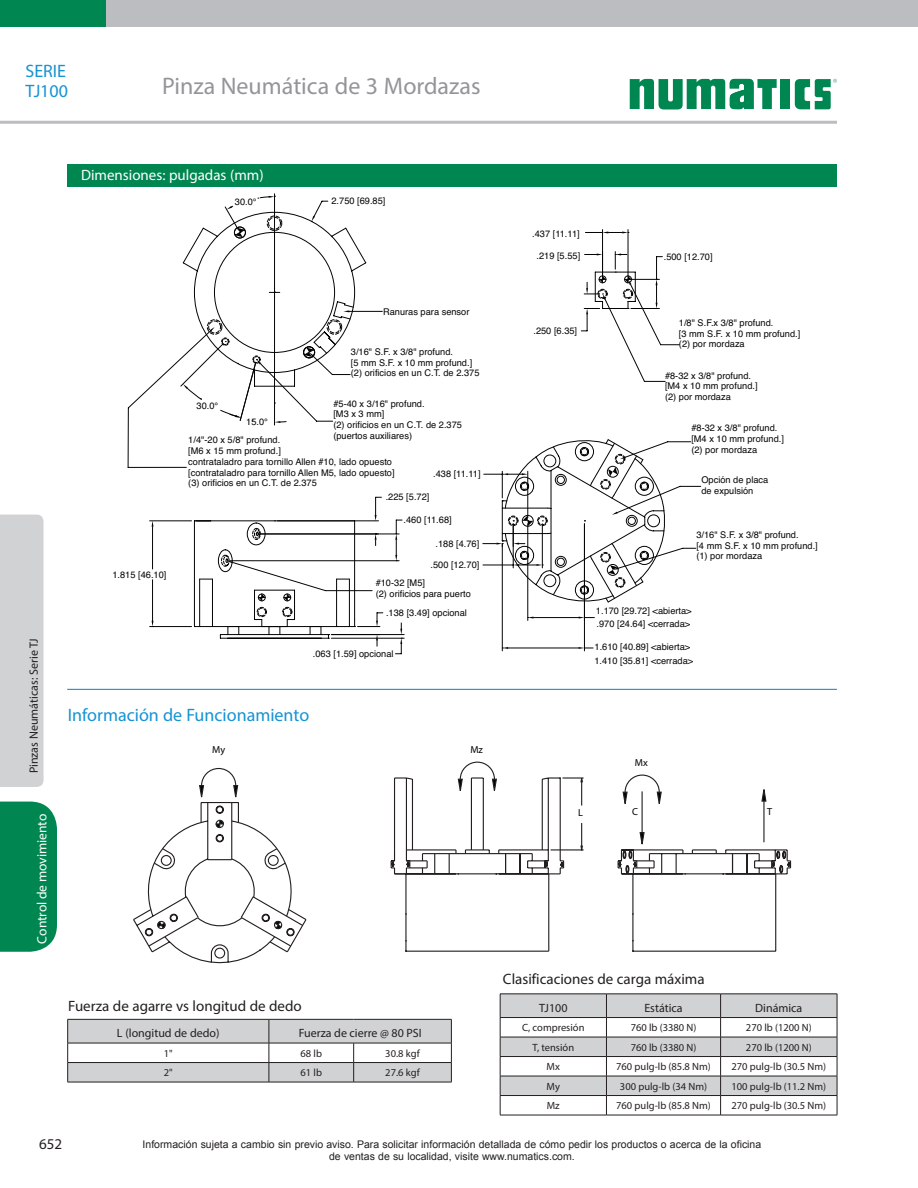
<style>
.page{position:relative;width:918px;height:1188px;background:#fff}
.page>*{position:absolute;margin:0;border:0;box-sizing:border-box;transform-origin:0 0}
.t1{font:24px "Myriad Pro";color:#939598}
.Page_Header1{font:18px "Myriad Pro";color:#1693d3}
.t2{font:15px "Myriad Pro";color:#231f20}
.Dimensions_head{font:15px "Myriad Pro";color:#fff}
.t3{font:13.5px "Myriad Pro";color:#fff}
.Table_center_Headers{font:12px "Myriad Pro";color:#231f20}
.t4{font:10.5px "Myriad Pro";color:#231f20}
.t5{font:10.5px/12.6px "Arial";color:#231f20;text-align:center}
.t6{font:10.2px "Myriad";color:#020404}
.t7{font:9.3px/10.8px "Helvetica";color:#040503}
</style>
<div class="page">
<div style="left:780px;top:79px;width:10px;height:30px;background:#008751"></div>
<svg style="left:795px;top:79px;width:42px;height:30px"></svg>
<svg style="left:630px;top:79px;width:147px;height:31px"></svg>
<hr style="left:0;top:121px;width:837px;height:3px;background:#bcbdc0">
<div style="left:0;top:0;width:107px;height:27px;background:#008751"></div>
<div style="left:106px;top:0;width:812px;height:27px;background:#bcbdc0"></div>
<div style="left:0;top:802px;width:57px;height:150px;background:#008751"></div>
<div style="left:0;top:515px;width:44px;height:272px;background:#d1d2d4"></div>
<svg style="left:133px;top:767px;width:174px;height:197px"></svg>
<svg style="left:390px;top:761px;width:402px;height:191px"></svg>
<svg style="left:183px;top:546px;width:412px;height:93px"></svg>
<hr style="left:528px;top:524px;width:1px;height:96px;background:#040503">
<hr style="left:534px;top:617px;width:45px;height:1px;background:#040503">
<svg style="left:579px;top:617px;width:15px;height:2px"></svg>
<svg style="left:528px;top:617px;width:6px;height:2px"></svg>
<hr style="left:584px;top:524px;width:1px;height:127px;background:#040503">
<hr style="left:502px;top:544px;width:1px;height:107px;background:#040503">
<hr style="left:508px;top:648px;width:71px;height:1px;background:#040503">
<svg style="left:579px;top:647px;width:14px;height:2px"></svg>
<svg style="left:502px;top:647px;width:6px;height:2px"></svg>
<svg style="left:483px;top:441px;width:218px;height:162px"></svg>
<svg style="left:274px;top:194px;width:417px;height:263px"></svg>
<svg style="left:128px;top:358px;width:67px;height:188px"></svg>
<svg style="left:355px;top:613px;width:28px;height:14px"></svg>
<svg style="left:376px;top:635px;width:2px;height:11px"></svg>
<hr style="left:331px;top:634px;width:73px;height:1px;background:#040503">
<hr style="left:331px;top:638px;width:73px;height:1px;background:#040503">
<svg style="left:395px;top:623px;width:7px;height:31px"></svg>
<svg style="left:221px;top:555px;width:11px;height:12px"></svg>
<svg style="left:232px;top:382px;width:396px;height:209px"></svg>
<svg style="left:350px;top:201px;width:315px;height:181px"></svg>
<hr style="left:150px;top:521px;width:42px;height:1px;background:#040503">
<hr style="left:150px;top:626px;width:42px;height:1px;background:#040503">
<hr style="left:152px;top:527px;width:1px;height:42px;background:#040503">
<hr style="left:152px;top:580px;width:1px;height:41px;background:#040503">
<svg style="left:152px;top:521px;width:2px;height:6px"></svg>
<svg style="left:181px;top:196px;width:169px;height:326px"></svg>
<svg style="left:581px;top:252px;width:99px;height:93px"></svg>
<div style="left:68px;top:164px;width:769px;height:22px;background:#008751"></div>
<hr style="left:67px;top:689px;width:770px;height:1px;background:#1693d3">
<hr style="left:68px;top:1082px;width:201px;height:1px;background:#231f20">
<hr style="left:269px;top:1082px;width:85px;height:1px;background:#231f20">
<svg style="left:67px;top:1019px;width:385px;height:63px"></svg>
<hr style="left:354px;top:1062px;width:98px;height:1px;background:#231f20">
<hr style="left:354px;top:1082px;width:98px;height:1px;background:#231f20">
<hr style="left:500px;top:1115px;width:106px;height:1px;background:#231f20">
<hr style="left:606px;top:1115px;width:115px;height:1px;background:#231f20">
<svg style="left:500px;top:994px;width:338px;height:121px"></svg>
<hr style="left:721px;top:1095px;width:116px;height:1px;background:#231f20">
<hr style="left:721px;top:1115px;width:116px;height:1px;background:#231f20">
<p class="Page_Header1" style="left:26px;top:60px;width:42px">SERIE</p>
<p class="Page_Header1" style="left:26px;top:80px;width:44px">TJ100</p>
<p class="t1" style="left:162px;top:71px;width:320px">Pinza Neumática de 3 Mordazas</p>
<p class="Table_center_Headers" style="left:27px;top:773px;width:137px;rotate:-90deg">Pinzas Neumáticas: Serie TJ</p>
<p class="t3" style="left:34px;top:944px;width:131px;rotate:-90deg">Control de movimiento</p>
<p class="Dimensions_head" style="left:81px;top:166px;width:184px">Dimensiones: pulgadas (mm)</p>
<p class="t7" style="left:235px;top:196px;width:23px">30.0°</p>
<p class="t7" style="left:331px;top:196px;width:56px">2.750 [69.85]</p>
<p class="t7" style="left:383px;top:307px;width:88px">Ranuras para sensor</p>
<p class="t7" style="left:351px;top:347px;width:130px">3/16" S.F. x 3/8" profund.<br>[5 mm S.F. x 10 mm profund.] (2) orificios en un C.T. de 2.375</p>
<p class="t7" style="left:333px;top:398px;width:130px">#5-40 x 3/16" profund.<br>[M3 x 3 mm]<br>(2) orificios en un C.T. de 2.375 (puertos auxiliares)</p>
<p class="t7" style="left:197px;top:400px;width:23px">30.0°</p>
<p class="t7" style="left:246px;top:417px;width:23px">15.0°</p>
<p class="t7" style="left:188px;top:435px;width:208px">1/4"-20 x 5/8" profund.<br>[M6 x 15 mm profund.]<br>contrataladro para tornillo Allen #10, lado opuesto [contrataladro para tornillo Allen M5, lado opuesto] (3) orificios en un C.T. de 2.375</p>
<p class="t7" style="left:386px;top:492px;width:45px">.225 [5.72]</p>
<p class="t7" style="left:404px;top:515px;width:50px">.460 [11.68]</p>
<p class="t7" style="left:433px;top:469px;width:49px">.438 [11.11]</p>
<p class="t7" style="left:112px;top:569px;width:56px">1.815 [46.10]</p>
<p class="t7" style="left:436px;top:538px;width:45px">.188 [4.76]</p>
<p class="t7" style="left:430px;top:560px;width:50px">.500 [12.70]</p>
<p class="t7" style="left:376px;top:578px;width:97px">#10-32 [M5]<br>(2) orificios para puerto</p>
<p class="t7" style="left:386px;top:608px;width:82px">.138 [3.49] opcional</p>
<p class="t7" style="left:313px;top:649px;width:82px">.063 [1.59] opcional</p>
<p class="Page_Header1" style="left:68px;top:704px;width:243px">Información de Funcionamiento</p>
<p class="t6" style="left:212px;top:745px;width:15px">My</p>
<p class="t6" style="left:470px;top:745px;width:14px">Mz</p>
<p class="t7" style="left:532px;top:229px;width:49px">.437 [11.11]</p>
<p class="t7" style="left:536px;top:251px;width:45px">.219 [5.55]</p>
<p class="t7" style="left:664px;top:251px;width:50px">.500 [12.70]</p>
<p class="t7" style="left:533px;top:326px;width:45px">.250 [6.35]</p>
<p class="t7" style="left:679px;top:318px;width:123px">1/8" S.F.x 3/8" profund.<br>[3 mm S.F. x 10 mm profund.] (2) por mordaza</p>
<p class="t7" style="left:665px;top:370px;width:94px">#8-32 x 3/8" profund. [M4 x 10 mm profund.] (2) por mordaza</p>
<p class="t7" style="left:691px;top:423px;width:94px">#8-32 x 3/8" profund. [M4 x 10 mm profund.] (2) por mordaza</p>
<p class="t7" style="left:701px;top:475px;width:68px">Opción de placa de expulsión</p>
<p class="t7" style="left:696px;top:529px;width:123px">3/16" S.F. x 3/8" profund.<br>[4 mm S.F. x 10 mm profund.] (1) por mordaza</p>
<p class="t7" style="left:596px;top:604px;width:97px;line-height:13.5px">1.170 [29.72] &lt;abierta&gt; .970 [24.64] &lt;cerrada&gt;</p>
<p class="t7" style="left:594px;top:640px;width:100px;line-height:13.5px">1.610 [40.89] &lt;abierta&gt;<br>1.410 [35.81] &lt;cerrada&gt;</p>
<p class="t6" style="left:635px;top:758px;width:14px">Mx</p>
<p class="t6" style="left:578px;top:808px;width:6px">L</p>
<p class="t6" style="left:632px;top:807px;width:7px">C</p>
<p class="t6" style="left:767px;top:807px;width:7px">T</p>
<p class="t2" style="left:68px;top:997px;width:235px">Fuerza de agarre vs longitud de dedo</p>
<p class="Table_center_Headers" style="left:117px;top:1026px;width:104px">L (longitud de dedo)</p>
<p class="Table_center_Headers" style="left:299px;top:1026px;width:124px">Fuerza de cierre @ 80 PSI</p>
<p class="t4" style="left:164px;top:1047px;width:10px">1"</p>
<p class="t4" style="left:301px;top:1047px;width:23px">68 lb</p>
<p class="t4" style="left:385px;top:1047px;width:36px">30.8 kgf</p>
<p class="t4" style="left:164px;top:1066px;width:10px">2"</p>
<p class="t4" style="left:301px;top:1066px;width:23px">61 lb</p>
<p class="t4" style="left:385px;top:1066px;width:36px">27.6 kgf</p>
<p class="t2" style="left:503px;top:970px;width:203px">Clasificaciones de carga máxima</p>
<p class="Table_center_Headers" style="left:539px;top:1000px;width:30px">TJ100</p>
<p class="Table_center_Headers" style="left:644px;top:1000px;width:40px">Estática</p>
<p class="Table_center_Headers" style="left:755px;top:1000px;width:49px">Dinámica</p>
<p class="t4" style="left:522px;top:1021px;width:64px">C, compresión</p>
<p class="t4" style="left:631px;top:1021px;width:67px">760 lb (3380 N)</p>
<p class="t4" style="left:746px;top:1021px;width:67px">270 lb (1200 N)</p>
<p class="t4" style="left:532px;top:1041px;width:43px">T, tensión</p>
<p class="t4" style="left:631px;top:1041px;width:67px">760 lb (3380 N)</p>
<p class="t4" style="left:746px;top:1041px;width:67px">270 lb (1200 N)</p>
<p class="t4" style="left:547px;top:1060px;width:15px">Mx</p>
<p class="t4" style="left:616px;top:1060px;width:96px">760 pulg-lb (85.8 Nm)</p>
<p class="t4" style="left:731px;top:1060px;width:96px">270 pulg-lb (30.5 Nm)</p>
<p class="t4" style="left:547px;top:1080px;width:15px">My</p>
<p class="t4" style="left:620px;top:1080px;width:89px">300 pulg-lb (34 Nm)</p>
<p class="t4" style="left:731px;top:1080px;width:96px">100 pulg-lb (11.2 Nm)</p>
<p class="t4" style="left:547px;top:1099px;width:14px">Mz</p>
<p class="t4" style="left:616px;top:1099px;width:96px">760 pulg-lb (85.8 Nm)</p>
<p class="t4" style="left:731px;top:1099px;width:96px">270 pulg-lb (30.5 Nm)</p>
<p class="t2" style="left:39px;top:1135px;width:25px">652</p>
<p class="t5" style="left:143px;top:1138px;width:620px">Información sujeta a cambio sin previo aviso. Para solicitar información detallada de cómo pedir los productos o acerca de la oficina de ventas de su localidad, visite www.numatics.com.</p>
</div>
